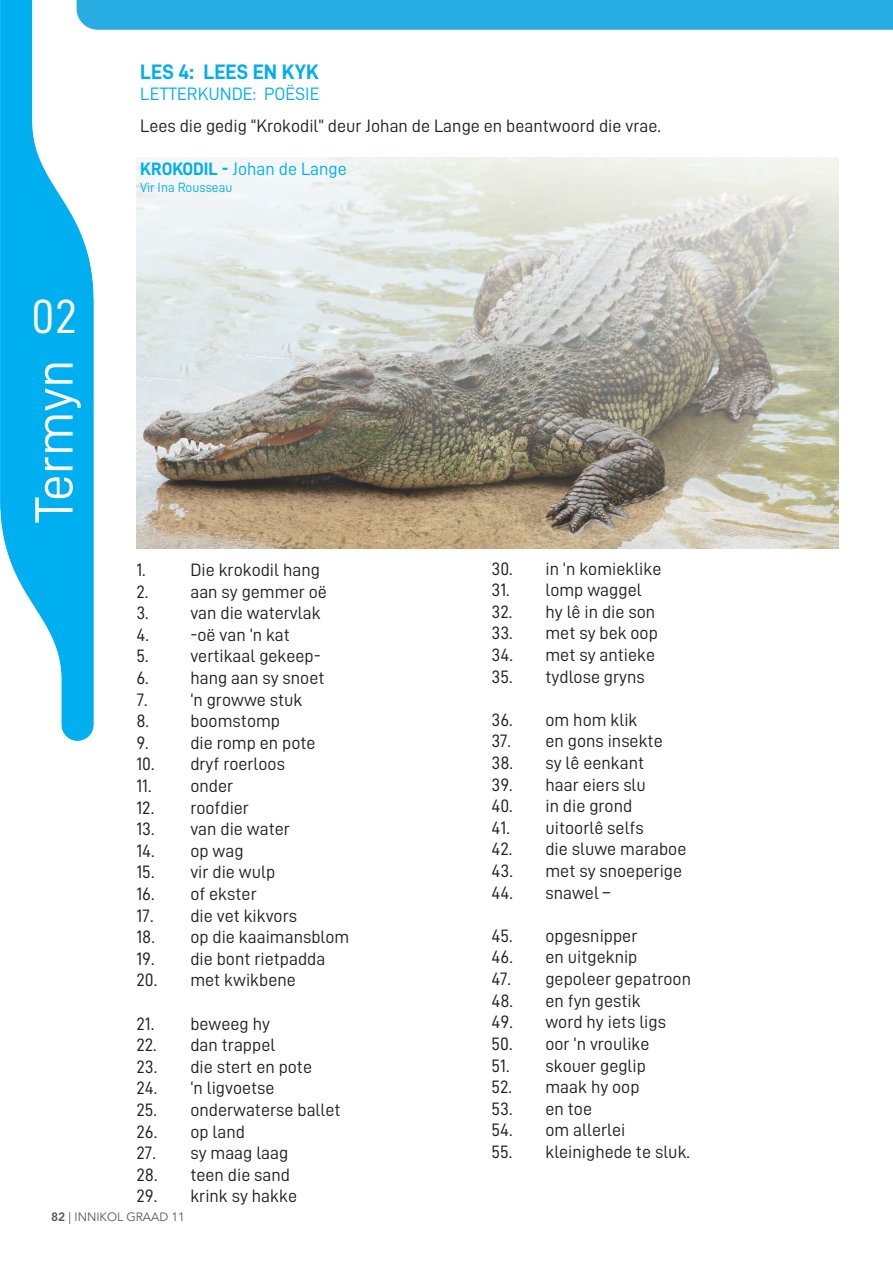
<style>
.page{position:relative;width:893px;height:1263px;background:#fff}
.page>*{position:absolute;margin:0;border:0;box-sizing:border-box;transform-origin:0 0}
.t1{font:54px "D DIN";color:#fff}
.t2{font:48px "D DIN";color:#fff}
.t3{font:21px "D DIN Bold";color:#00aeef}
.t4{font:18px "D DIN";color:#231f20}
.t5{font:18px "D DIN";color:#00aeef}
.t6{font:13.5px "D DIN";color:#00aeef}
.t7{font:12px "Avenir LT Std";color:#57585a}
.s1{font-family:"D DIN Bold"}
.s2{font-weight:800}
</style>
<div class="page">
<img style="left:136px;top:157px;width:702px;height:392px">
<img style="left:0;top:0;width:94px;height:740px">
<div style="left:77px;top:0;width:816px;height:30px;background:#27ade2"></div>
<p class="t2" style="left:31px;top:290px;width:48px">02</p>
<p class="t1" style="left:24px;top:523px;width:165px;rotate:-90deg">Termyn</p>
<p class="t3" style="left:140px;top:60px;width:180px">LES 4: LEES EN KYK</p>
<p class="t5" style="left:140px;top:84px;width:181px">LETTERKUNDE: POËSIE</p>
<p class="t4" style="left:140px;top:116px;width:522px">Lees die gedig “Krokodil” deur Johan de Lange en beantwoord die vrae.</p>
<p class="t5" style="left:140px;top:159px;width:208px"><span class="s1">KROKODIL -</span> Johan de Lange</p>
<p class="t6" style="left:140px;top:179px;width:94px">Vir Ina Rousseau</p>
<p class="t4" style="left:136px;top:560px;width:11px">1.</p>
<p class="t4" style="left:190px;top:560px;width:131px">Die krokodil hang</p>
<p class="t4" style="left:136px;top:581px;width:192px">2. aan sy gemmer oë</p>
<p class="t4" style="left:136px;top:603px;width:186px">3. van die watervlak</p>
<p class="t4" style="left:136px;top:625px;width:155px">4. -oë van ‘n kat</p>
<p class="t4" style="left:136px;top:646px;width:186px">5. vertikaal gekeep-</p>
<p class="t4" style="left:136px;top:668px;width:190px">6. hang aan sy snoet</p>
<p class="t4" style="left:136px;top:689px;width:168px">7. ‘n growwe stuk</p>
<p class="t4" style="left:136px;top:711px;width:145px">8. boomstomp</p>
<p class="t4" style="left:136px;top:733px;width:181px">9. die romp en pote</p>
<p class="t4" style="left:136px;top:754px;width:150px">10. dryf roerloos</p>
<p class="t4" style="left:136px;top:776px;width:98px">11. onder</p>
<p class="t4" style="left:136px;top:797px;width:114px">12. roofdier</p>
<p class="t4" style="left:136px;top:819px;width:155px">13. van die water</p>
<p class="t4" style="left:136px;top:841px;width:109px">14. op wag</p>
<p class="t4" style="left:136px;top:862px;width:140px">15. vir die wulp</p>
<p class="t4" style="left:136px;top:884px;width:122px">16. of ekster</p>
<p class="t4" style="left:136px;top:905px;width:162px">17. die vet kikvors</p>
<p class="t4" style="left:136px;top:927px;width:215px">18. op die kaaimansblom</p>
<p class="t4" style="left:136px;top:949px;width:190px">19. die bont rietpadda</p>
<p class="t4" style="left:136px;top:970px;width:161px">20. met kwikbene</p>
<p class="t4" style="left:136px;top:1013px;width:135px">21. beweeg hy</p>
<p class="t4" style="left:136px;top:1035px;width:140px">22. dan trappel</p>
<p class="t4" style="left:136px;top:1057px;width:177px">23. die stert en pote</p>
<p class="t4" style="left:136px;top:1078px;width:140px">24. ‘n ligvoetse</p>
<p class="t4" style="left:136px;top:1100px;width:206px">25. onderwaterse ballet</p>
<p class="t4" style="left:136px;top:1121px;width:110px">26. op land</p>
<p class="t4" style="left:136px;top:1143px;width:153px">27. sy maag laag</p>
<p class="t4" style="left:136px;top:1165px;width:155px">28. teen die sand</p>
<p class="t4" style="left:136px;top:1186px;width:162px">29. krink sy hakke</p>
<p class="t4" style="left:491px;top:559px;width:171px">30. in ‘n komieklike</p>
<p class="t4" style="left:491px;top:580px;width:152px">31. lomp waggel</p>
<p class="t4" style="left:491px;top:602px;width:165px">32. hy lê in die son</p>
<p class="t4" style="left:491px;top:623px;width:168px">33. met sy bek oop</p>
<p class="t4" style="left:491px;top:645px;width:165px">34. met sy antieke</p>
<p class="t4" style="left:491px;top:667px;width:155px">35. tydlose gryns</p>
<p class="t4" style="left:491px;top:710px;width:147px">36. om hom klik</p>
<p class="t4" style="left:491px;top:731px;width:173px">37. en gons insekte</p>
<p class="t4" style="left:491px;top:753px;width:154px">38. sy lê eenkant</p>
<p class="t4" style="left:491px;top:775px;width:156px">39. haar eiers slu</p>
<p class="t4" style="left:491px;top:796px;width:142px">40. in die grond</p>
<p class="t4" style="left:491px;top:818px;width:154px">41. uitoorlê selfs</p>
<p class="t4" style="left:491px;top:839px;width:196px">42. die sluwe maraboe</p>
<p class="t4" style="left:491px;top:861px;width:192px">43. met sy snoeperige</p>
<p class="t4" style="left:491px;top:883px;width:120px">44. snawel –</p>
<p class="t4" style="left:491px;top:926px;width:147px">45. opgesnipper</p>
<p class="t4" style="left:491px;top:947px;width:148px">46. en uitgeknip</p>
<p class="t4" style="left:491px;top:969px;width:201px">47. gepoleer gepatroon</p>
<p class="t4" style="left:491px;top:991px;width:151px">48. en fyn gestik</p>
<p class="t4" style="left:491px;top:1012px;width:176px">49. word hy iets ligs</p>
<p class="t4" style="left:491px;top:1034px;width:160px">50. oor ‘n vroulike</p>
<p class="t4" style="left:491px;top:1055px;width:156px">51. skouer geglip</p>
<p class="t4" style="left:491px;top:1077px;width:150px">52. maak hy oop</p>
<p class="t4" style="left:491px;top:1099px;width:102px">53. en toe</p>
<p class="t4" style="left:491px;top:1120px;width:135px">54. om allerlei</p>
<p class="t4" style="left:491px;top:1142px;width:200px">55. kleinighede te sluk.</p>
<p class="t7" style="left:51px;top:1210px;width:135px"><span class="s2">82</span> | INNIKOL GRAAD 11</p>
</div>
